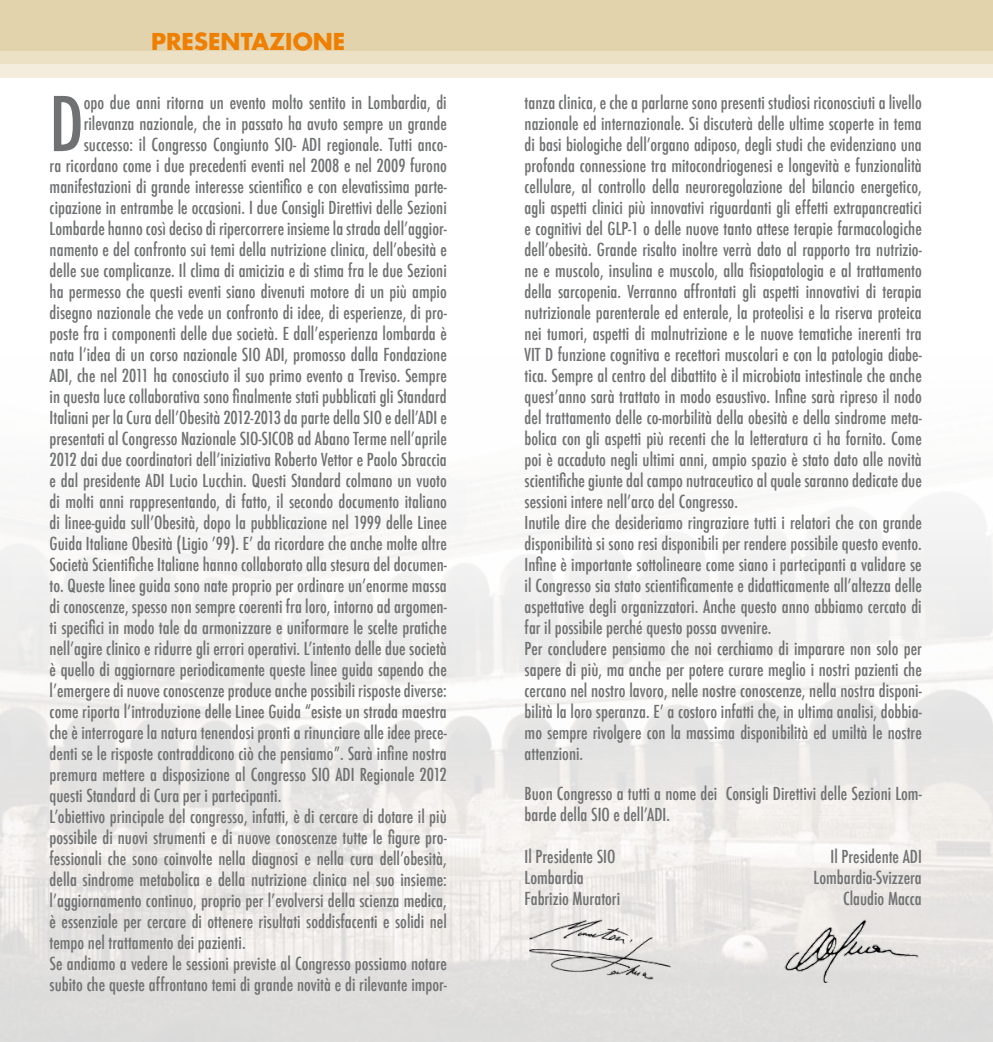
<style>
.page{position:relative;width:993px;height:1042px;background:#fff}
.page>*{position:absolute;margin:0;border:0;box-sizing:border-box;transform-origin:0 0}
.t1{font:500 condensed 73.15px "Futura";color:#707172}
.t2{font:700 22.75px "Futura LT";color:#ee7f00}
.t3{font:500 condensed 17.5px/21px "Futura";color:#707172}
</style>
<div class="page">
<img style="left:0;top:513px;width:992px;height:529px">
<div style="left:0;top:0;width:992px;height:51px;background:#e3d3ad"></div>
<div style="left:0;top:51px;width:992px;height:13px;background:#ece0c5"></div>
<div style="left:0;top:64px;width:992px;height:14px;background:#f4eddd"></div>
<img style="left:524px;top:914px;width:153px;height:77px">
<img style="left:772px;top:906px;width:153px;height:76px">
<h2 class="t2" style="left:151px;top:27px;width:196px">PRESENTAZIONE</h2>
<h1 class="t1" style="left:50px;top:77px;width:36px">D</h1>
<p class="t3" style="left:84px;top:92px;width:364px">opo due anni ritorna un evento molto sentito in Lombardia, di</p>
<p class="t3" style="left:84px;top:113px;width:364px">rilevanza nazionale, che in passato ha avuto sempre un grande</p>
<p class="t3" style="left:84px;top:134px;width:364px">successo: il Congresso Congiunto SIO- ADI regionale. Tutti anco-</p>
<p class="t3" style="left:50px;top:155px;width:398px">ra ricordano come i due precedenti eventi nel 2008 e nel 2009 furono</p>
<p class="t3" style="left:50px;top:176px;width:398px">manifestazioni di grande interesse scientifico e con elevatissima parte-</p>
<p class="t3" style="left:50px;top:197px;width:398px">cipazione in entrambe le occasioni. I due Consigli Direttivi delle Sezioni</p>
<p class="t3" style="left:50px;top:218px;width:398px">Lombarde hanno così deciso di ripercorrere insieme la strada dell’aggior-</p>
<p class="t3" style="left:50px;top:239px;width:398px">namento e del confronto sui temi della nutrizione clinica, dell’obesità e</p>
<p class="t3" style="left:50px;top:260px;width:398px">delle sue complicanze. Il clima di amicizia e di stima fra le due Sezioni</p>
<p class="t3" style="left:50px;top:281px;width:398px">ha permesso che questi eventi siano divenuti motore di un più ampio</p>
<p class="t3" style="left:50px;top:302px;width:398px">disegno nazionale che vede un confronto di idee, di esperienze, di pro-</p>
<p class="t3" style="left:50px;top:323px;width:398px">poste fra i componenti delle due società. E dall’esperienza lombarda è</p>
<p class="t3" style="left:50px;top:344px;width:398px">nata l’idea di un corso nazionale SIO ADI, promosso dalla Fondazione</p>
<p class="t3" style="left:50px;top:365px;width:398px">ADI, che nel 2011 ha conosciuto il suo primo evento a Treviso. Sempre</p>
<p class="t3" style="left:50px;top:386px;width:398px">in questa luce collaborativa sono finalmente stati pubblicati gli Standard</p>
<p class="t3" style="left:50px;top:407px;width:398px">Italiani per la Cura dell’Obesità 2012-2013 da parte della SIO e dell’ADI e</p>
<p class="t3" style="left:50px;top:428px;width:398px">presentati al Congresso Nazionale SIO-SICOB ad Abano Terme nell’aprile</p>
<p class="t3" style="left:50px;top:449px;width:398px">2012 dai due coordinatori dell’iniziativa Roberto Vettor e Paolo Sbraccia</p>
<p class="t3" style="left:50px;top:470px;width:398px">e dal presidente ADI Lucio Lucchin. Questi Standard colmano un vuoto</p>
<p class="t3" style="left:50px;top:491px;width:398px">di molti anni rappresentando, di fatto, il secondo documento italiano</p>
<p class="t3" style="left:50px;top:512px;width:398px">di linee-guida sull’Obesità, dopo la pubblicazione nel 1999 delle Linee</p>
<p class="t3" style="left:50px;top:533px;width:398px">Guida Italiane Obesità (Ligio ’99). E’ da ricordare che anche molte altre</p>
<p class="t3" style="left:50px;top:554px;width:398px">Società Scientifiche Italiane hanno collaborato alla stesura del documen-</p>
<p class="t3" style="left:50px;top:575px;width:398px">to. Queste linee guida sono nate proprio per ordinare un’enorme massa</p>
<p class="t3" style="left:50px;top:596px;width:398px">di conoscenze, spesso non sempre coerenti fra loro, intorno ad argomen-</p>
<p class="t3" style="left:50px;top:617px;width:398px">ti specifici in modo tale da armonizzare e uniformare le scelte pratiche</p>
<p class="t3" style="left:50px;top:638px;width:398px">nell’agire clinico e ridurre gli errori operativi. L’intento delle due società</p>
<p class="t3" style="left:50px;top:659px;width:398px">è quello di aggiornare periodicamente queste linee guida sapendo che</p>
<p class="t3" style="left:50px;top:680px;width:398px">l’emergere di nuove conoscenze produce anche possibili risposte diverse:</p>
<p class="t3" style="left:50px;top:701px;width:398px">come riporta l’introduzione delle Linee Guida “esiste un strada maestra</p>
<p class="t3" style="left:50px;top:722px;width:398px">che è interrogare la natura tenendosi pronti a rinunciare alle idee prece-</p>
<p class="t3" style="left:50px;top:743px;width:398px">denti se le risposte contraddicono ciò che pensiamo”. Sarà infine nostra</p>
<p class="t3" style="left:50px;top:764px;width:398px">premura mettere a disposizione al Congresso SIO ADI Regionale 2012</p>
<p class="t3" style="left:50px;top:785px;width:233px">questi Standard di Cura per i partecipanti.</p>
<p class="t3" style="left:50px;top:806px;width:398px">L’obiettivo principale del congresso, infatti, è di cercare di dotare il più</p>
<p class="t3" style="left:50px;top:827px;width:398px">possibile di nuovi strumenti e di nuove conoscenze tutte le figure pro-</p>
<p class="t3" style="left:50px;top:848px;width:398px">fessionali che sono coinvolte nella diagnosi e nella cura dell’obesità,</p>
<p class="t3" style="left:50px;top:869px;width:398px">della sindrome metabolica e della nutrizione clinica nel suo insieme:</p>
<p class="t3" style="left:50px;top:890px;width:398px">l’aggiornamento continuo, proprio per l’evolversi della scienza medica,</p>
<p class="t3" style="left:50px;top:911px;width:398px">è essenziale per cercare di ottenere risultati soddisfacenti e solidi nel</p>
<p class="t3" style="left:50px;top:932px;width:197px">tempo nel trattamento dei pazienti.</p>
<p class="t3" style="left:50px;top:953px;width:398px">Se andiamo a vedere le sessioni previste al Congresso possiamo notare</p>
<p class="t3" style="left:50px;top:974px;width:398px">subito che queste affrontano temi di grande novità e di rilevante impor-</p>
<p class="t3" style="left:524px;top:92px;width:398px">tanza clinica, e che a parlarne sono presenti studiosi riconosciuti a livello nazionale ed internazionale. Si discuterà delle ultime scoperte in tema di basi biologiche dell’organo adiposo, degli studi che evidenziano una profonda connessione tra mitocondriogenesi e longevità e funzionalità cellulare, al controllo della neuroregolazione del bilancio energetico, agli aspetti clinici più innovativi riguardanti gli effetti extrapancreatici e cognitivi del GLP-1 o delle nuove tanto attese terapie farmacologiche dell’obesità. Grande risalto inoltre verrà dato al rapporto tra nutrizio&shy;ne e muscolo, insulina e muscolo, alla fisiopatologia e al trattamento della sarcopenia. Verranno affrontati gli aspetti innovativi di terapia nutrizionale parenterale ed enterale, la proteolisi e la riserva proteica nei tumori, aspetti di malnutrizione e le nuove tematiche inerenti tra VIT D funzione cognitiva e recettori muscolari e con la patologia diabe&shy;tica. Sempre al centro del dibattito è il microbiota intestinale che anche quest’anno sarà trattato in modo esaustivo. Infine sarà ripreso il nodo del trattamento delle co-morbilità della obesità e della sindrome meta&shy;bolica con gli aspetti più recenti che la letteratura ci ha fornito. Come poi è accaduto negli ultimi anni, ampio spazio è stato dato alle novità scientifiche giunte dal campo nutraceutico al quale saranno dedicate due sessioni intere nell’arco del Congresso.<br>Inutile dire che desideriamo ringraziare tutti i relatori che con grande disponibilità si sono resi disponibili per rendere possibile questo evento.<br>Infine è importante sottolineare come siano i partecipanti a validare se il Congresso sia stato scientificamente e didatticamente all’altezza delle aspettative degli organizzatori. Anche questo anno abbiamo cercato di far il possibile perché questo possa avvenire.<br>Per concludere pensiamo che noi cerchiamo di imparare non solo per sapere di più, ma anche per potere curare meglio i nostri pazienti che cercano nel nostro lavoro, nelle nostre conoscenze, nella nostra disponi&shy;bilità la loro speranza. E’ a costoro infatti che, in ultima analisi, dobbia&shy;mo sempre rivolgere con la massima disponibilità ed umiltà le nostre attenzioni.</p>
<p class="t3" style="left:524px;top:783px;width:398px">Buon Congresso a tutti a nome dei Consigli Direttivi delle Sezioni Lom&shy;barde della SIO e dell’ADI.</p>
<p class="t3" style="left:524px;top:846px;width:97px">Il Presidente SIO<br>Lombardia<br>Fabrizio Muratori</p>
<p class="t3" style="left:813px;top:846px;width:110px;text-align:right">Il Presidente ADI<br>Lombardia-Svizzera<br>Claudio Macca</p>
</div>
